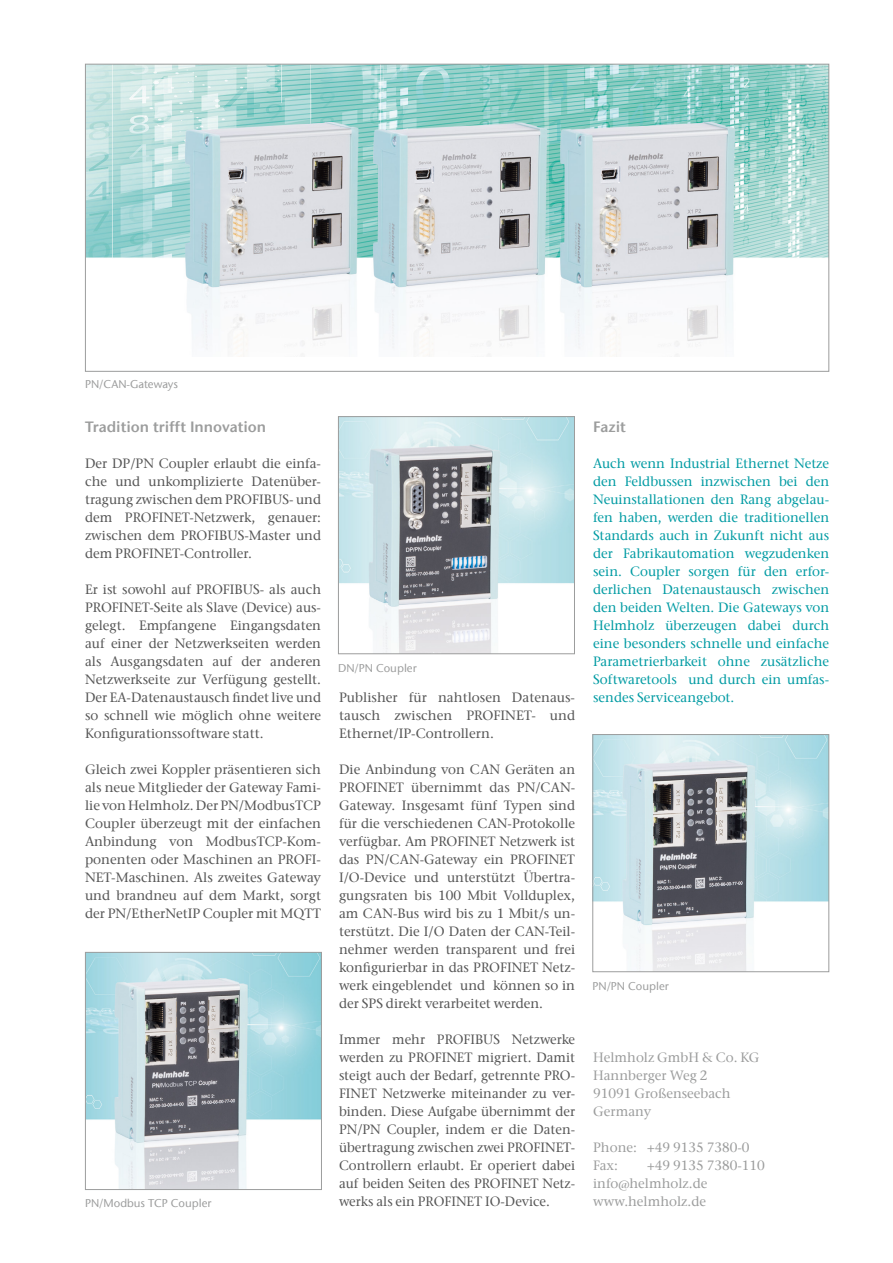
<style>
.page{position:relative;width:893px;height:1263px;background:#fff}
.page>*{position:absolute;margin:0;border:0;box-sizing:border-box;transform-origin:0 0}
.t1{font:14.85px "ITC Stone Sans Com Semi";color:#9c9d9d}
.t2{font:500 13.35px/18px "ITC Stone Serif Com";color:#565656;text-align:justify}
.t3{font:500 13.35px/18px "ITC Stone Serif Com";color:#009ba3;text-align:justify}
.t4{font:500 13.35px/18px "ITC Stone Serif Com";color:#9c9d9d}
.t5{font:500 11.25px "ITC Stone Sans Com";color:#9c9d9d}
</style>
<div class="page">
<img style="left:87px;top:66px;width:740px;height:290px">
<img style="left:87px;top:954px;width:233px;height:234px">
<div style="left:85px;top:952px;width:237px;height:238px;border:1px solid #9c9d9d"></div>
<img style="left:340px;top:418px;width:233px;height:234px">
<div style="left:338px;top:416px;width:237px;height:238px;border:1px solid #9c9d9d"></div>
<img style="left:594px;top:736px;width:233px;height:234px">
<div style="left:592px;top:734px;width:237px;height:238px;border:1px solid #9c9d9d"></div>
<p class="t5" style="left:85px;top:377px;width:95px">PN/CAN-Gateways</p>
<p class="t1" style="left:85px;top:418px;width:183px">Tradition trifft Innovation</p>
<p class="t2" style="left:85px;top:454px;width:238px">Der DP/PN Coupler erlaubt die einfa&shy;che und unkomplizierte Datenüber&shy;tragung zwischen dem PROFIBUS- und dem PROFINET-Netzwerk, genauer: zwischen dem PROFIBUS-Master und dem PROFINET-Controller.</p>
<p class="t2" style="left:85px;top:580px;width:238px">Er ist sowohl auf PROFIBUS- als auch PROFINET-Seite als Slave (Device) aus&shy;gelegt. Empfangene Eingangsdaten auf einer der Netzwerkseiten werden als Ausgangsdaten auf der anderen Netzwerkseite zur Verfügung gestellt.<br>Der EA-Datenaustausch findet live und so schnell wie möglich ohne weitere Konfigurationssoftware statt.</p>
<p class="t2" style="left:85px;top:760px;width:238px">Gleich zwei Koppler präsentieren sich als neue Mitglieder der Gateway Fami&shy;lie von Helmholz. Der PN/ModbusTCP Coupler überzeugt mit der einfachen Anbindung von ModbusTCP-Kom&shy;ponenten oder Maschinen an PROFI-NET-Maschinen. Als zweites Gateway und brandneu auf dem Markt, sorgt der PN/EtherNetIP Coupler mit MQTT</p>
<p class="t5" style="left:85px;top:1196px;width:128px">PN/Modbus TCP Coupler</p>
<p class="t5" style="left:338px;top:661px;width:80px">DN/PN Coupler</p>
<p class="t2" style="left:339px;top:688px;width:238px">Publisher für nahtlosen Datenaus&shy;tausch zwischen PROFINET- und Ethernet/IP-Controllern.</p>
<p class="t2" style="left:339px;top:760px;width:238px">Die Anbindung von CAN Geräten an PROFINET übernimmt das PN/CAN-Gateway. Insgesamt fünf Typen sind für die verschiedenen CAN-Protokolle verfügbar. Am PROFINET Netzwerk ist das PN/CAN-Gateway ein PROFINET I/O-Device und unterstützt Übertra&shy;gungsraten bis 100 Mbit Vollduplex, am CAN-Bus wird bis zu 1 Mbit/s un&shy;terstützt. Die I/O Daten der CAN-Teil&shy;nehmer werden transparent und frei konfigurierbar in das PROFINET Netz&shy;werk eingeblendet und können so in der SPS direkt verarbeitet werden.</p>
<p class="t2" style="left:339px;top:1030px;width:238px">Immer mehr PROFIBUS Netzwerke werden zu PROFINET migriert. Damit steigt auch der Bedarf, getrennte PRO-FINET Netzwerke miteinander zu ver&shy;binden. Diese Aufgabe übernimmt der PN/PN Coupler, indem er die Daten&shy;übertragung zwischen zwei PROFINET-Controllern erlaubt. Er operiert dabei auf beiden Seiten des PROFINET Netz&shy;werks als ein PROFINET IO-Device.</p>
<p class="t1" style="left:593px;top:418px;width:34px">Fazit</p>
<p class="t3" style="left:593px;top:454px;width:238px">Auch wenn Industrial Ethernet Netze den Feldbussen inzwischen bei den Neuinstallationen den Rang abgelau&shy;fen haben, werden die traditionellen Standards auch in Zukunft nicht aus der Fabrikautomation wegzudenken sein. Coupler sorgen für den erfor&shy;derlichen Datenaustausch zwischen den beiden Welten. Die Gateways von Helmholz überzeugen dabei durch eine besonders schnelle und einfache Parametrierbarkeit ohne zusätzliche Softwaretools und durch ein umfas&shy;sendes Serviceangebot.</p>
<p class="t5" style="left:592px;top:979px;width:78px">PN/PN Coupler</p>
<p class="t4" style="left:593px;top:1048px;width:168px">Helmholz GmbH &amp; Co. KG<br>Hannberger Weg 2<br>91091 Großenseebach<br>Germany</p>
<p class="t4" style="left:593px;top:1138px;width:158px">Phone: +49 9135 7380-0<br>Fax:</p>
<p class="t4" style="left:593px;top:1156px;width:173px;text-indent:54px">+49 9135 7380-110 info@helmholz.de www.helmholz.de</p>
</div>
